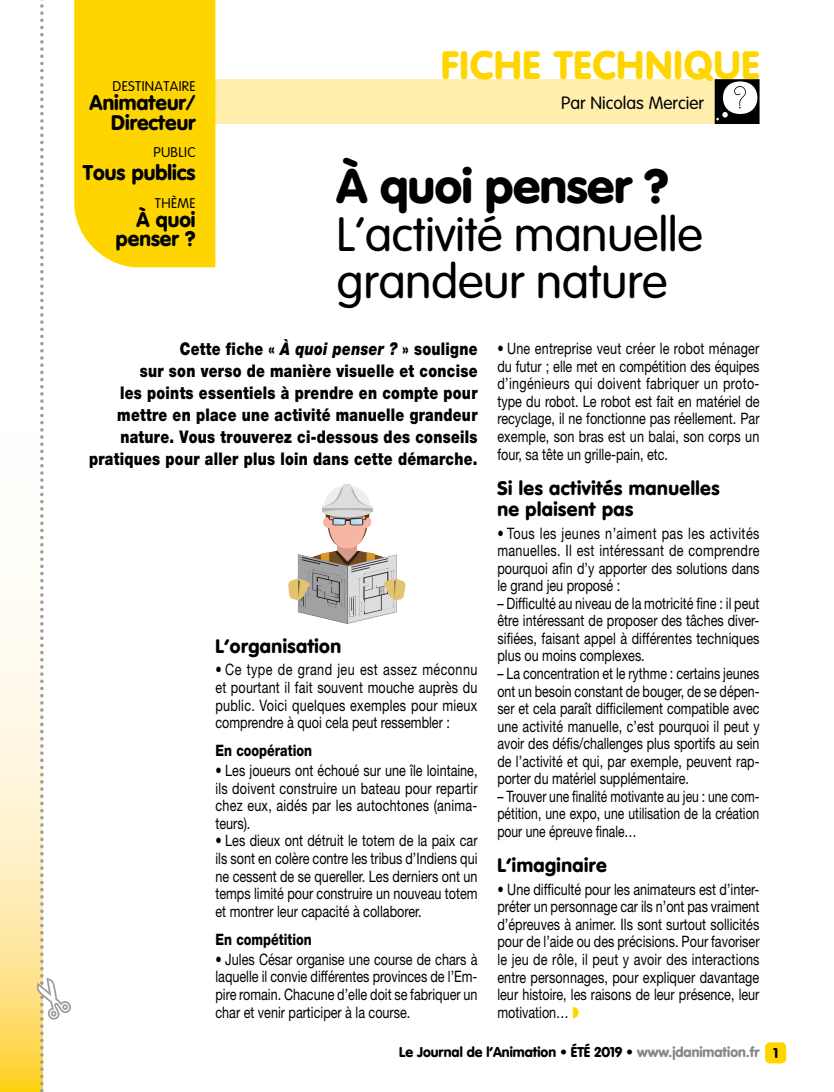
<style>
.page{position:relative;width:834px;height:1092px;background:#fff}
.page>*{position:absolute;margin:0;border:0;box-sizing:border-box;transform-origin:0 0}
.t1{font:300 47.25px/47.2px "VAG Rounded";letter-spacing:-.01em;color:#000;scale:1.04 1}
.t2{font:900 47.25px "VAG Rounded";letter-spacing:-.01em;color:#000;scale:1.04 1}
.t3{font:900 39.02px "VAG Rounded";letter-spacing:.025em;color:#ffd500}
.t4{font:900 21px "VAG Rounded";color:#000}
.t5{font:900 20.82px/19.1px "VAG Rounded";color:#000;text-align:right}
.t6{font:900 19.25px/21px "VAG Rounded";letter-spacing:.025em;color:#000}
.t7{font:900 17.5px/21.9px "Helvetica Neue";letter-spacing:.02em;color:#000;text-align:right;scale:.8 1}
.t8{font:300 17.5px "VAG Rounded";color:#000}
.t9{font:15.75px/17.5px "Helvetica Neue";color:#000;text-align:justify;scale:.8 1}
.t10{font:15.75px/17.5px "Helvetica Neue";color:#000;text-align:justify;scale:.79 1}
.t11{font:15.75px/17.5px "Helvetica Neue";color:#000;text-align:justify;scale:.77 1}
.t12{font:800 15.75px "Helvetica Neue";color:#000;scale:.8 1}
.t13{font:900 14px "VAG Rounded";color:#000}
.t14{font:300 13.83px "VAG Rounded";letter-spacing:.025em;color:#000}
.s1{font-style:italic}
.s2{color:#ffd500}
.s3{color:#878787}
</style>
<div class="page">
<div style="left:765px;top:1042px;width:21px;height:21px;background:#ffd500;border-radius:5px"></div>
<svg style="left:0;top:614px;width:34px;height:477px;background:#ffedb4"></svg>
<div style="left:76px;top:79px;width:683px;height:45px;background:#ffeeae"></div>
<div style="left:74px;top:0;width:141px;height:267px;background:#ffd500"></div>
<div style="left:715px;top:80px;width:43px;height:43px;background:#000"></div>
<div style="left:714px;top:79px;width:45px;height:45px;border:2px solid #000"></div>
<div style="left:722px;top:81px;width:35px;height:33px;background:#fff;border-radius:50%"></div>
<svg style="left:716px;top:112px;width:11px;height:8px"></svg>
<svg style="left:734px;top:86px;width:12px;height:23px"></svg>
<svg style="left:288px;top:484px;width:117px;height:140px"></svg>
<svg style="left:34px;top:0;width:37px;height:1092px"></svg>
<h2 class="t3" style="left:441px;top:41px;width:320px">FICHE TECHNIQUE</h2>
<p class="t14" style="left:113px;top:79px;width:84px">DESTINATAIRE</p>
<h3 class="t5" style="left:90px;top:94px;width:107px">Animateur/<br>Directeur</h3>
<p class="t14" style="left:153px;top:144px;width:44px">PUBLIC</p>
<h3 class="t4" style="left:83px;top:160px;width:114px">Tous publics</h3>
<p class="t14" style="left:155px;top:195px;width:42px">THÈME</p>
<h3 class="t5" style="left:116px;top:210px;width:81px">À quoi penser ?</h3>
<p class="t8" style="left:561px;top:93px;width:144px">Par Nicolas Mercier</p>
<h1 class="t2" style="left:336px;top:158px;width:321px">À quoi penser ?</h1>
<h1 class="t1" style="left:336px;top:212px;width:354px">L’activité manuelle grandeur nature</h1>
<p class="t7" style="left:89px;top:338px;width:487px">Cette fiche « <span class="s1">À quoi penser ?</span> » souligne<br>sur son verso de manière visuelle et concise<br>les points essentiels à prendre en compte pour mettre en place une activité manuelle grandeur nature. Vous trouverez ci-dessous des conseils pratiques pour aller plus loin dans cette démarche.</p>
<p class="t9" style="left:497px;top:340px;width:329px">• Une entreprise veut créer le robot ménager du futur ; elle met en compétition des équipes d’ingénieurs qui doivent fabriquer un proto&shy;type du robot. Le robot est fait en matériel de recyclage, il ne fonctionne pas réellement. Par exemple, son bras est un balai, son corps un four, sa tête un grille-pain, etc.</p>
<p class="t6" style="left:497px;top:478px;width:224px">Si les activités manuelles ne plaisent pas</p>
<p class="t9" style="left:497px;top:524px;width:329px">• Tous les jeunes n’aiment pas les activités manuelles. Il est intéressant de comprendre pourquoi afin d’y apporter des solutions dans le grand jeu proposé :</p>
<p class="t9" style="left:497px;top:594px;width:329px">– Difficulté au niveau de la motricité fine : il peut être intéressant de proposer des tâches diver&shy;sifiées, faisant appel à différentes techniques plus ou moins complexes.</p>
<p class="t10" style="left:497px;top:664px;width:333px">– La concentration et le rythme : certains jeunes ont un besoin constant de bouger, de se dépen&shy;ser et cela paraît difficilement compatible avec une activité manuelle, c’est pourquoi il peut y avoir des défis/challenges plus sportifs au sein de l’activité et qui, par exemple, peuvent rap&shy;porter du matériel supplémentaire.</p>
<p class="t11" style="left:497px;top:787px;width:342px">– Trouver une finalité motivante au jeu : une com&shy;pétition, une expo, une utilisation de la création pour une épreuve finale…</p>
<p class="t6" style="left:497px;top:855px;width:111px">L’imaginaire</p>
<p class="t9" style="left:497px;top:880px;width:329px">• Une difficulté pour les animateurs est d’inter&shy;préter un personnage car ils n’ont pas vraiment d’épreuves à animer. Ils sont surtout sollicités pour de l’aide ou des précisions. Pour favoriser le jeu de rôle, il peut y avoir des interactions entre personnages, pour expliquer davantage leur histoire, les raisons de leur présence, leur motivation… <span class="s2">◗</span></p>
<p class="t6" style="left:215px;top:636px;width:127px">L’organisation</p>
<p class="t9" style="left:215px;top:660px;width:329px">• Ce type de grand jeu est assez méconnu et pourtant il fait souvent mouche auprès du public. Voici quelques exemples pour mieux comprendre à quoi cela peut ressembler :</p>
<p class="t12" style="left:215px;top:740px;width:122px">En coopération</p>
<p class="t9" style="left:215px;top:761px;width:329px">• Les joueurs ont échoué sur une île lointaine, ils doivent construire un bateau pour repartir chez eux, aidés par les autochtones (anima&shy;teurs).</p>
<p class="t9" style="left:215px;top:831px;width:329px">• Les dieux ont détruit le totem de la paix car ils sont en colère contre les tribus d’Indiens qui ne cessent de se quereller. Les derniers ont un temps limité pour construire un nouveau totem et montrer leur capacité à collaborer.</p>
<p class="t12" style="left:215px;top:929px;width:122px">En compétition</p>
<p class="t9" style="left:215px;top:949px;width:329px">• Jules César organise une course de chars à laquelle il convie différentes provinces de l’Em&shy;pire romain. Chacune d’elle doit se fabriquer un char et venir participer à la course.</p>
<p class="t13" style="left:399px;top:1043px;width:380px">Le Journal de l’Animation • ÉTÉ 2019 • <span class="s3">www.jdanimation.fr</span> 1</p>
</div>
